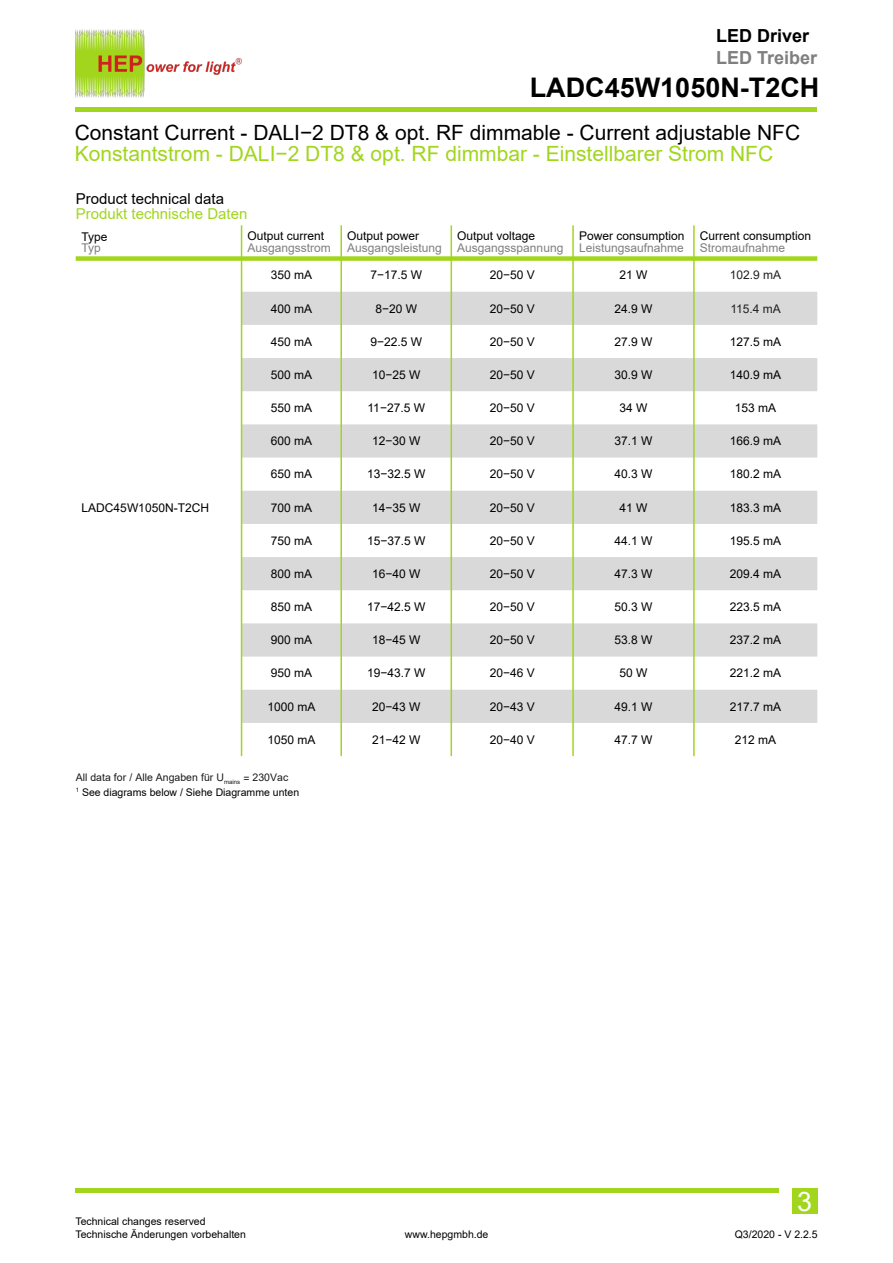
<style>
.page{position:relative;width:893px;height:1263px;background:#fff}
.page>*{position:absolute;margin:0;border:0;box-sizing:border-box;transform-origin:0 0}
.t1{font:700 27px "Arial";color:#000}
.t2{font:26.85px "Arial";color:#fff}
.t3{font:21px "Arial";color:#000}
.t4{font:21px "Arial";color:#a1d61d}
.t5{font:700 18px "Arial";color:#7f7f7f}
.t6{font:700 18px "Arial";color:#000}
.t7{font:15px "Arial";color:#a1d61d}
.t8{font:15px "Arial";color:#000}
.t9{font:12px "Arial";color:#000}
.t10{font:12px "Arial";color:#7f7f7f}
.t11{font:12px "Arial";color:#231f20}
.t12{font:10.5px/12.6px "Arial";color:#000}
.s1{color:#1a1a1a}
</style>
<div class="page">
<div style="left:792px;top:1189px;width:25px;height:25px;background:#a1d61d"></div>
<hr style="left:76px;top:108px;width:741px;height:4px;background:#a1d61d">
<hr style="left:76px;top:1189px;width:703px;height:4px;background:#a1d61d">
<img style="left:76px;top:30px;width:165px;height:67px">
<svg style="left:242px;top:292px;width:575px;height:431px;fill:#d9d9d9"></svg>
<hr style="left:241px;top:225px;width:1px;height:531px;background:#a1d61d">
<hr style="left:340px;top:225px;width:2px;height:531px;background:#a1d61d">
<hr style="left:451px;top:225px;width:1px;height:531px;background:#a1d61d">
<hr style="left:572px;top:225px;width:2px;height:531px;background:#a1d61d">
<hr style="left:693px;top:225px;width:2px;height:531px;background:#a1d61d">
<div style="left:76px;top:256px;width:741px;height:5px;background:#a1d61d"></div>
<h3 class="t6" style="left:716px;top:29px;width:95px">LED Driver</h3>
<h3 class="t5" style="left:716px;top:51px;width:103px">LED Treiber</h3>
<h1 class="t1" style="left:530px;top:77px;width:291px">LADC45W1050N-T2CH</h1>
<h3 class="t3" style="left:75px;top:124px;width:727px">Constant Current - DALI−2 DT8 &amp; opt. RF dimmable - Current adjustable NFC</h3>
<h3 class="t4" style="left:75px;top:145px;width:700px">Konstantstrom - DALI−2 DT8 &amp; opt. RF dimmbar - Einstellbarer Strom NFC</h3>
<p class="t8" style="left:76px;top:193px;width:150px">Product technical data</p>
<p class="t7" style="left:76px;top:208px;width:173px">Produkt technische Daten</p>
<p class="t9" style="left:82px;top:232px;width:28px">Type</p>
<p class="t10" style="left:82px;top:243px;width:21px">Typ</p>
<p class="t9" style="left:247px;top:231px;width:78px">Output current</p>
<p class="t10" style="left:247px;top:243px;width:85px">Ausgangsstrom</p>
<p class="t9" style="left:347px;top:231px;width:74px">Output power</p>
<p class="t10" style="left:347px;top:243px;width:96px">Ausgangsleistung</p>
<p class="t9" style="left:457px;top:231px;width:80px">Output voltage</p>
<p class="t10" style="left:457px;top:243px;width:108px">Ausgangsspannung</p>
<p class="t9" style="left:579px;top:231px;width:107px">Power consumption</p>
<p class="t10" style="left:579px;top:243px;width:106px">Leistungsaufnahme</p>
<p class="t9" style="left:700px;top:231px;width:113px">Current consumption</p>
<p class="t10" style="left:700px;top:243px;width:87px">Stromaufnahme</p>
<p class="t9" style="left:271px;top:271px;width:43px">350 mA</p>
<p class="t9" style="left:370px;top:271px;width:53px">7−17.5 W</p>
<p class="t9" style="left:490px;top:271px;width:47px">20−50 V</p>
<p class="t9" style="left:619px;top:271px;width:30px">21 W</p>
<p class="t11" style="left:730px;top:271px;width:53px">102.9 mA</p>
<p class="t9" style="left:271px;top:304px;width:43px">400 mA</p>
<p class="t9" style="left:375px;top:304px;width:43px">8−20 W</p>
<p class="t9" style="left:490px;top:304px;width:47px">20−50 V</p>
<p class="t9" style="left:614px;top:304px;width:40px">24.9 W</p>
<p class="t11" style="left:730px;top:304px;width:52px">115.4 mA</p>
<p class="t9" style="left:271px;top:337px;width:43px">450 mA</p>
<p class="t9" style="left:370px;top:337px;width:53px">9−22.5 W</p>
<p class="t9" style="left:490px;top:337px;width:47px">20−50 V</p>
<p class="t9" style="left:614px;top:337px;width:40px">27.9 W</p>
<p class="t9" style="left:730px;top:337px;width:53px">127.5 mA</p>
<p class="t9" style="left:271px;top:370px;width:43px">500 mA</p>
<p class="t9" style="left:372px;top:370px;width:50px">10−25 W</p>
<p class="t9" style="left:490px;top:370px;width:47px">20−50 V</p>
<p class="t9" style="left:614px;top:370px;width:40px">30.9 W</p>
<p class="t9" style="left:730px;top:370px;width:53px">140.9 mA</p>
<p class="t9" style="left:271px;top:403px;width:43px">550 mA</p>
<p class="t9" style="left:368px;top:403px;width:59px">11−27.5 W</p>
<p class="t9" style="left:490px;top:403px;width:47px">20−50 V</p>
<p class="t9" style="left:619px;top:403px;width:30px">34 W</p>
<p class="t9" style="left:735px;top:403px;width:43px">153 mA</p>
<p class="t9" style="left:271px;top:436px;width:43px">600 mA</p>
<p class="t9" style="left:372px;top:436px;width:50px">12−30 W</p>
<p class="t9" style="left:490px;top:436px;width:47px">20−50 V</p>
<p class="t9" style="left:614px;top:436px;width:40px">37.1 W</p>
<p class="t9" style="left:730px;top:436px;width:53px">166.9 mA</p>
<p class="t9" style="left:271px;top:470px;width:43px">650 mA</p>
<p class="t9" style="left:367px;top:470px;width:60px">13−32.5 W</p>
<p class="t9" style="left:490px;top:470px;width:47px">20−50 V</p>
<p class="t9" style="left:614px;top:470px;width:40px">40.3 W</p>
<p class="t9" style="left:730px;top:470px;width:53px">180.2 mA</p>
<p class="t9" style="left:271px;top:503px;width:43px">700 mA</p>
<p class="t9" style="left:372px;top:503px;width:50px">14−35 W</p>
<p class="t9" style="left:490px;top:503px;width:47px">20−50 V</p>
<p class="t9" style="left:619px;top:503px;width:30px">41 W</p>
<p class="t9" style="left:730px;top:503px;width:53px">183.3 mA</p>
<p class="t9" style="left:271px;top:536px;width:43px">750 mA</p>
<p class="t9" style="left:367px;top:536px;width:60px">15−37.5 W</p>
<p class="t9" style="left:490px;top:536px;width:47px">20−50 V</p>
<p class="t9" style="left:614px;top:536px;width:40px">44.1 W</p>
<p class="t9" style="left:730px;top:536px;width:53px">195.5 mA</p>
<p class="t9" style="left:271px;top:569px;width:43px">800 mA</p>
<p class="t9" style="left:372px;top:569px;width:50px">16−40 W</p>
<p class="t9" style="left:490px;top:569px;width:47px">20−50 V</p>
<p class="t9" style="left:614px;top:569px;width:40px">47.3 W</p>
<p class="t9" style="left:730px;top:569px;width:53px">209.4 mA</p>
<p class="t9" style="left:271px;top:602px;width:43px">850 mA</p>
<p class="t9" style="left:367px;top:602px;width:60px">17−42.5 W</p>
<p class="t9" style="left:490px;top:602px;width:47px">20−50 V</p>
<p class="t9" style="left:614px;top:602px;width:40px">50.3 W</p>
<p class="t9" style="left:730px;top:602px;width:53px">223.5 mA</p>
<p class="t9" style="left:271px;top:635px;width:43px">900 mA</p>
<p class="t9" style="left:372px;top:635px;width:50px">18−45 W</p>
<p class="t9" style="left:490px;top:635px;width:47px">20−50 V</p>
<p class="t9" style="left:614px;top:635px;width:40px">53.8 W</p>
<p class="t9" style="left:730px;top:635px;width:53px">237.2 mA</p>
<p class="t9" style="left:271px;top:669px;width:43px">950 mA</p>
<p class="t9" style="left:367px;top:669px;width:60px">19−43.7 W</p>
<p class="t9" style="left:490px;top:669px;width:47px">20−46 V</p>
<p class="t9" style="left:619px;top:669px;width:30px">50 W</p>
<p class="t9" style="left:730px;top:669px;width:53px">221.2 mA</p>
<p class="t9" style="left:267px;top:702px;width:50px">1000 mA</p>
<p class="t9" style="left:372px;top:702px;width:50px">20−43 W</p>
<p class="t9" style="left:490px;top:702px;width:47px">20−43 V</p>
<p class="t9" style="left:614px;top:702px;width:40px">49.1 W</p>
<p class="t9" style="left:730px;top:702px;width:53px">217.7 mA</p>
<p class="t9" style="left:267px;top:735px;width:50px">1050 mA</p>
<p class="t9" style="left:372px;top:735px;width:50px">21−42 W</p>
<p class="t9" style="left:490px;top:735px;width:47px">20−40 V</p>
<p class="t9" style="left:614px;top:735px;width:40px">47.7 W</p>
<p class="t9" style="left:735px;top:735px;width:43px">212 mA</p>
<p class="t12" style="left:76px;top:770px;width:225px;line-height:15px"><span class="s1">All data for / Alle Angaben für U</span><sub>mains</sub> <span class="s1">= 230Vac<br></span><sup>1</sup> See diagrams below / Siehe Diagramme unten</p>
<p class="t9" style="left:82px;top:503px;width:129px">LADC45W1050N-T2CH</p>
<h2 class="t2" style="left:797px;top:1191px;width:16px">3</h2>
<p class="t12" style="left:75px;top:1216px;width:172px">Technical changes reserved<br>Technische Änderungen vorbehalten</p>
<p class="t12" style="left:405px;top:1229px;width:85px">www.hepgmbh.de</p>
<p class="t12" style="left:735px;top:1229px;width:84px">Q3/2020 - V 2.2.5</p>
</div>
